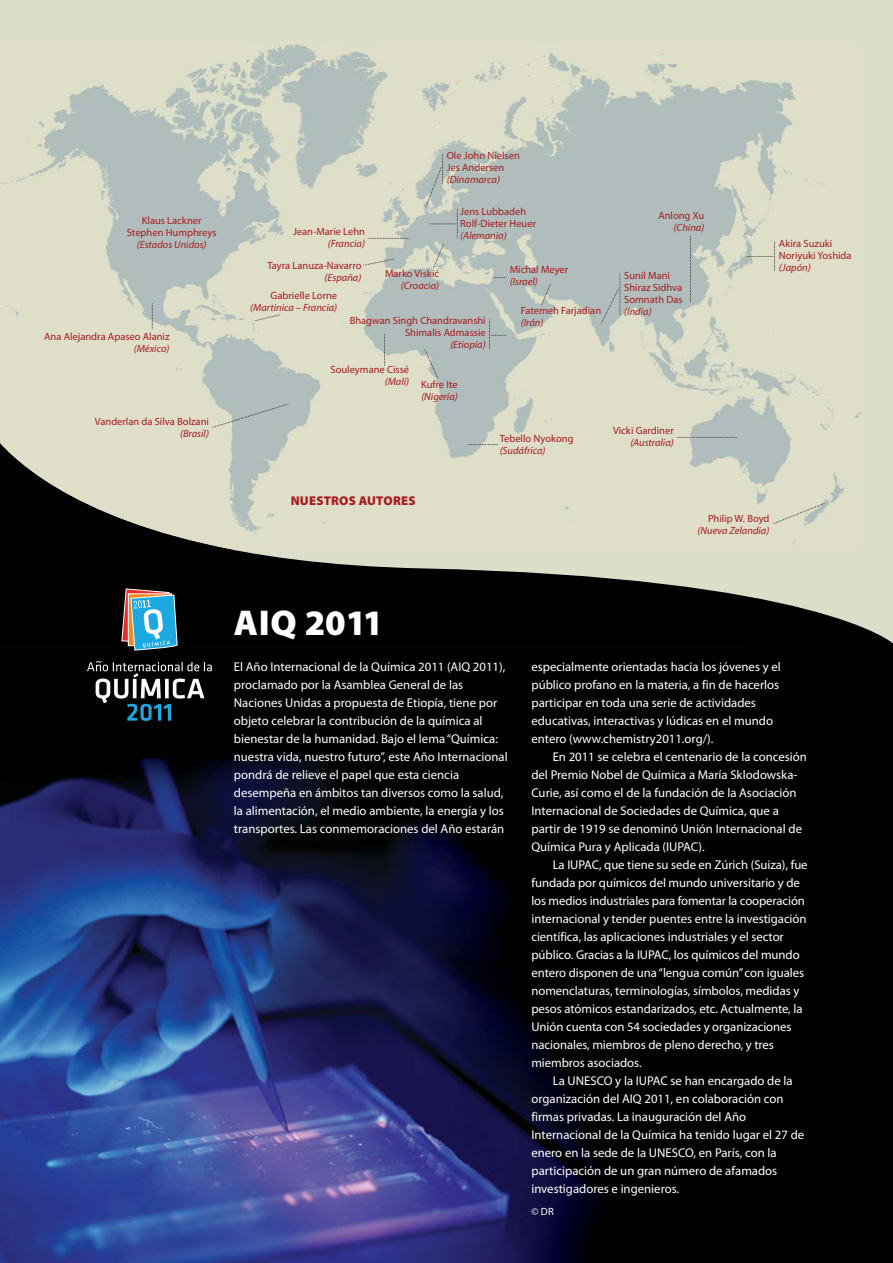
<style>
.page{position:relative;width:893px;height:1263px;background:#fff}
.page>*{position:absolute;margin:0;border:0;box-sizing:border-box;transform-origin:0 0}
.t1{font:900 36px "Myriad Pro";color:#fff}
.t2{font:12.75px/18px "Myriad Pro";color:#fff}
.t3{font:900 12.75px "Myriad Pro";letter-spacing:.02em;color:#a71c20}
.t4{font:10.5px/12px "Myriad Pro";color:#a71c20}
.t5{font:italic 10.5px "Myriad Pro";color:#a71c20}
.t6{font:10.5px "Myriad Pro";color:#fff}
</style>
<div class="page">
<div style="left:0;top:0;width:893px;height:1262px;background:#dddec9"></div>
<svg style="left:0;top:550px;width:893px;height:93px;fill:#000"></svg>
<div style="left:0;top:643px;width:893px;height:619px;background:#000"></div>
<img style="left:0;top:757px;width:598px;height:505px">
<img style="left:0;top:44px;width:861px;height:498px">
<img style="left:0;top:442px;width:234px;height:108px">
<svg style="left:384px;top:334px;width:1px;height:32px"></svg>
<svg style="left:368px;top:238px;width:42px;height:1px"></svg>
<svg style="left:677px;top:437px;width:60px;height:1px"></svg>
<svg style="left:489px;top:319px;width:18px;height:31px"></svg>
<svg style="left:468px;top:444px;width:30px;height:1px"></svg>
<svg style="left:690px;top:236px;width:1px;height:67px"></svg>
<svg style="left:746px;top:241px;width:29px;height:31px"></svg>
<svg style="left:493px;top:277px;width:14px;height:1px"></svg>
<svg style="left:600px;top:273px;width:20px;height:51px"></svg>
<svg style="left:773px;top:503px;width:51px;height:22px"></svg>
<svg style="left:363px;top:258px;width:31px;height:8px"></svg>
<svg style="left:425px;top:154px;width:33px;height:115px"></svg>
<svg style="left:541px;top:284px;width:10px;height:21px"></svg>
<svg style="left:212px;top:403px;width:77px;height:25px"></svg>
<svg style="left:152px;top:303px;width:1px;height:27px"></svg>
<svg style="left:254px;top:314px;width:26px;height:8px"></svg>
<svg style="left:424px;top:349px;width:14px;height:30px"></svg>
<svg style="left:87px;top:588px;width:125px;height:133px"></svg>
<p class="t4" style="left:127px;top:216px;width:91px;text-align:center">Klaus Lackner<br>Stephen Humphreys</p>
<p class="t5" style="left:137px;top:241px;width:71px">(Estados Unidos)</p>
<p class="t4" style="left:44px;top:331px;width:127px">Ana Alejandra Apaseo Alaniz</p>
<p class="t5" style="left:134px;top:345px;width:37px">(México)</p>
<p class="t4" style="left:95px;top:416px;width:116px">Vanderlan da Silva Bolzani</p>
<p class="t5" style="left:180px;top:430px;width:30px">(Brasil)</p>
<p class="t4" style="left:447px;top:150px;width:75px">Ole John Nielsen<br>Jes Andersen</p>
<p class="t5" style="left:447px;top:176px;width:55px">(Dinamarca)</p>
<p class="t4" style="left:460px;top:206px;width:77px">Jens Lubbadeh<br>Rolf-Dieter Heuer</p>
<p class="t5" style="left:460px;top:232px;width:48px">(Alemania)</p>
<p class="t4" style="left:510px;top:264px;width:60px">Michal Meyer</p>
<p class="t5" style="left:510px;top:277px;width:30px">(Israel)</p>
<p class="t4" style="left:293px;top:226px;width:73px">Jean-Marie Lehn</p>
<p class="t5" style="left:328px;top:239px;width:39px">(Francia)</p>
<p class="t4" style="left:267px;top:261px;width:96px">Tayra Lanuza-Navarro</p>
<p class="t5" style="left:324px;top:274px;width:38px">(España)</p>
<p class="t4" style="left:385px;top:268px;width:56px">Marko Viskić</p>
<p class="t5" style="left:401px;top:282px;width:40px">(Croacia)</p>
<p class="t4" style="left:271px;top:290px;width:68px">Gabrielle Lorne</p>
<p class="t5" style="left:250px;top:304px;width:89px">(Martinica – Francia)</p>
<p class="t4" style="left:521px;top:305px;width:82px">Fatemeh Farjadian</p>
<p class="t5" style="left:521px;top:318px;width:24px">(Irán)</p>
<p class="t4" style="left:350px;top:315px;width:138px;text-align:right">Bhagwan Singh Chandravanshi<br>Shimalis Admassie</p>
<p class="t5" style="left:450px;top:341px;width:37px">(Etiopía)</p>
<p class="t4" style="left:330px;top:364px;width:80px">Souleymane Cissé</p>
<p class="t5" style="left:385px;top:378px;width:26px">(Malí)</p>
<p class="t4" style="left:421px;top:379px;width:38px">Kufre Ite</p>
<p class="t5" style="left:421px;top:392px;width:38px">(Nigeria)</p>
<p class="t4" style="left:500px;top:433px;width:75px">Tebello Nyokong</p>
<p class="t5" style="left:500px;top:447px;width:47px">(Sudáfrica)</p>
<p class="t4" style="left:658px;top:210px;width:48px">Anlong Xu</p>
<p class="t5" style="left:674px;top:223px;width:32px">(China)</p>
<p class="t4" style="left:624px;top:271px;width:60px">Sunil Mani<br>Shiraz Sidhva<br>Somnath Das</p>
<p class="t5" style="left:624px;top:308px;width:29px">(India)</p>
<p class="t4" style="left:613px;top:425px;width:62px">Vicki Gardiner</p>
<p class="t5" style="left:630px;top:438px;width:45px">(Australia)</p>
<p class="t4" style="left:779px;top:238px;width:74px">Akira Suzuki<br>Noriyuki Yoshida</p>
<p class="t5" style="left:779px;top:263px;width:33px">(Japón)</p>
<p class="t3" style="left:291px;top:496px;width:126px">NUESTROS AUTORES</p>
<p class="t4" style="left:708px;top:513px;width:63px">Philip W. Boyd</p>
<p class="t5" style="left:697px;top:526px;width:73px">(Nueva Zelandia)</p>
<h1 class="t1" style="left:234px;top:609px;width:151px">AIQ 2011</h1>
<p class="t2" style="left:234px;top:659px;width:275px">El Año Internacional de la Química 2011 (AIQ 2011), proclamado por la Asamblea General de las Naciones Unidas a propuesta de Etiopía, tiene por objeto celebrar la contribución de la química al bienestar de la humanidad. Bajo el lema “Química: nuestra vida, nuestro futuro”, este Año Internacional pondrá de relieve el papel que esta ciencia desempeña en ámbitos tan diversos como la salud, la alimentación, el medio ambiente, la energía y los transportes. Las conmemoraciones del Año estarán</p>
<p class="t2" style="left:531px;top:659px;width:251px">especialmente orientadas hacia los jóvenes y el público profano en la materia, a fin de hacerlos participar en toda una serie de actividades educativas, interactivas y lúdicas en el mundo entero (www.chemistry2011.org/).</p>
<p class="t2" style="left:531px;top:749px;width:277px;text-indent:21px">En 2011 se celebra el centenario de la concesión del Premio Nobel de Química a María Sklodowska-Curie, así como el de la fundación de la Asociación Internacional de Sociedades de Química, que a partir de 1919 se denominó Unión Internacional de Química Pura y Aplicada (IUPAC).</p>
<p class="t2" style="left:531px;top:857px;width:278px;text-indent:21px">La IUPAC, que tiene su sede en Zúrich (Suiza), fue fundada por químicos del mundo universitario y de los medios industriales para fomentar la cooperación internacional y tender puentes entre la investigación científica, las aplicaciones industriales y el sector público. Gracias a la IUPAC, los químicos del mundo entero disponen de una “lengua común” con iguales nomenclaturas, terminologías, símbolos, medidas y pesos atómicos estandarizados, etc. Actualmente, la Unión cuenta con 54 sociedades y organizaciones nacionales, miembros de pleno derecho, y tres miembros asociados.</p>
<p class="t2" style="left:531px;top:1073px;width:274px;text-indent:21px">La UNESCO y la IUPAC se han encargado de la organización del AIQ 2011, en colaboración con firmas privadas. La inauguración del Año Internacional de la Química ha tenido lugar el 27 de enero en la sede de la UNESCO, en París, con la participación de un gran número de afamados investigadores e ingenieros.</p>
<p class="t6" style="left:531px;top:1207px;width:24px">© DR</p>
</div>
